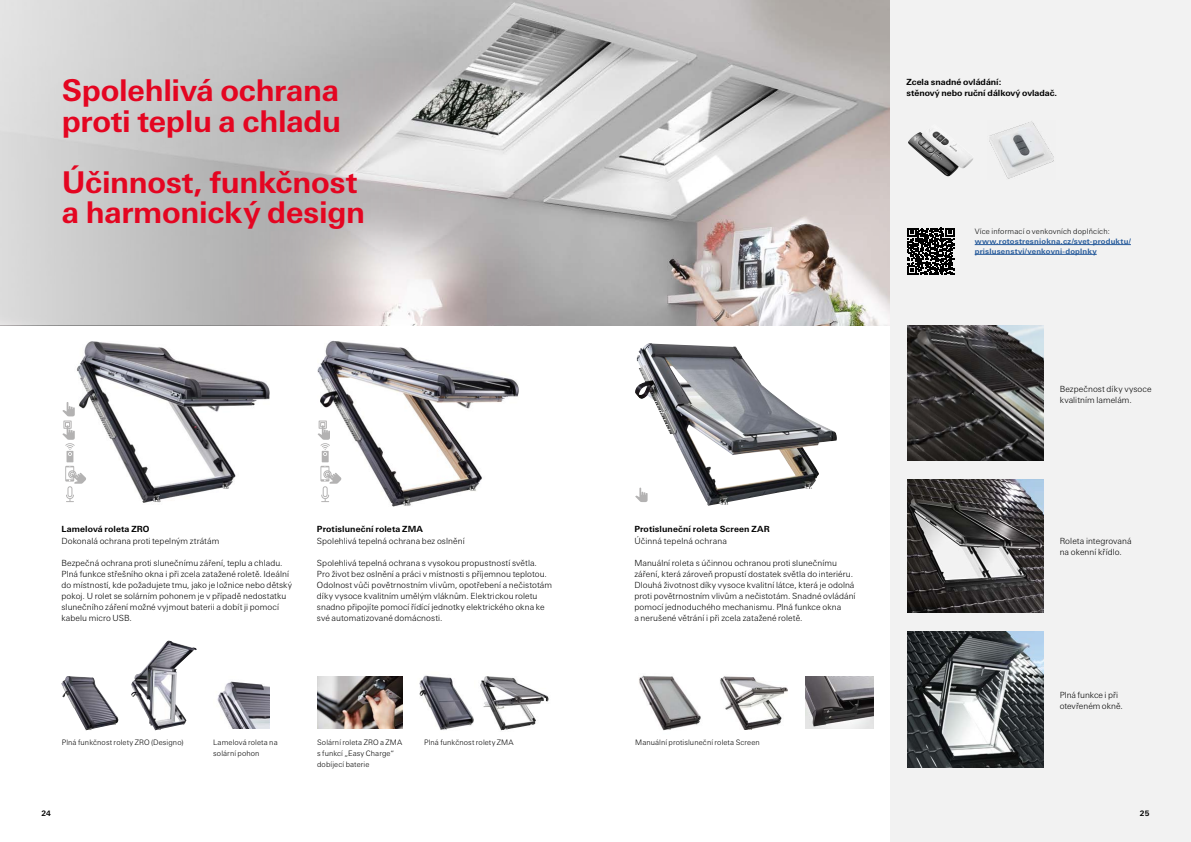
<style>
.page{position:relative;width:1191px;height:842px;background:#fff}
.page>*{position:absolute;margin:0;border:0;box-sizing:border-box;transform-origin:0 0}
.t1{font:700 30px/30.4px "Univers Next W1 G";letter-spacing:-.01em;color:#e40521}
.t2{font:300 8.5px/11px "Univers Next W1 G";letter-spacing:.01em;color:#000}
.t3{font:700 8.5px/11px "Univers Next W1 G";letter-spacing:.01em;color:#000}
.t4{font:300 7.5px/11px "Univers Next W1 G";letter-spacing:.015em;color:#000}
.t5{font:700 7.5px/9.8px "Univers Next W1 G";letter-spacing:.025em;color:#275b9b}
.t6{font:700 7.5px "Univers Next W1 G";color:#000}
</style>
<div class="page">
<img style="left:317px;top:340px;width:201px;height:166px">
<img style="left:76px;top:342px;width:193px;height:161px">
<img style="left:131px;top:640px;width:51px;height:90px">
<img style="left:61px;top:676px;width:57px;height:54px">
<img style="left:531px;top:0;width:359px;height:325px">
<svg style="left:0;top:0;width:531px;height:325px;background:#c4c3c3"></svg>
<div style="left:890px;top:0;width:301px;height:842px;background:#f2f2f2"></div>
<img style="left:419px;top:675px;width:55px;height:55px">
<img style="left:480px;top:676px;width:69px;height:55px">
<img style="left:317px;top:676px;width:86px;height:53px">
<div style="left:319px;top:421px;width:8px;height:8px;border:1px solid #b3b2b2"></div>
<svg style="left:317px;top:422px;width:25px;height:80px"></svg>
<svg style="left:62px;top:402px;width:25px;height:100px"></svg>
<img style="left:720px;top:676px;width:68px;height:53px">
<img style="left:639px;top:675px;width:62px;height:56px">
<img style="left:805px;top:676px;width:68px;height:53px">
<img style="left:908px;top:129px;width:65px;height:47px">
<img style="left:989px;top:121px;width:65px;height:58px">
<hr style="left:974px;top:244px;width:156px;height:1px;background:#275b9b">
<hr style="left:974px;top:254px;width:122px;height:1px;background:#275b9b">
<svg style="left:907px;top:228px;width:47px;height:47px"></svg>
<img style="left:907px;top:480px;width:136px;height:133px">
<img style="left:907px;top:325px;width:136px;height:136px">
<img style="left:907px;top:632px;width:136px;height:135px">
<img style="left:635px;top:343px;width:202px;height:163px">
<img style="left:217px;top:681px;width:52px;height:48px">
<h1 class="t1" style="left:62px;top:75px;width:281px">Spolehlivá ochrana proti teplu a chladu</h1>
<h1 class="t1" style="left:62px;top:167px;width:305px">Účinnost, funkčnost a harmonický design</h1>
<p class="t3" style="left:61px;top:524px;width:90px">Lamelová roleta ZRO</p>
<p class="t2" style="left:61px;top:535px;width:159px">Dokonalá ochrana proti tepelným ztrátám</p>
<p class="t2" style="left:61px;top:557px;width:232px">Bezpečná ochrana proti slunečnímu záření, teplu a chladu.<br>Plná funkce střešního okna i při zcela zatažené roletě. Ideální do místností, kde požadujete tmu, jako je ložnice nebo dětský pokoj. U rolet se solárním pohonem je v případě nedostatku slunečního záření možné vyjmout baterii a dobít ji pomocí kabelu micro USB.</p>
<p class="t3" style="left:317px;top:524px;width:107px">Protisluneční roleta ZMA</p>
<p class="t2" style="left:317px;top:535px;width:149px">Spolehlivá tepelná ochrana bez oslnění</p>
<p class="t2" style="left:317px;top:557px;width:237px">Spolehlivá tepelná ochrana s vysokou propustností světla.<br>Pro život bez oslnění a práci v místnosti s příjemnou teplotou.<br>Odolnost vůči povětrnostním vlivům, opotřebení a nečistotám díky vysoce kvalitním umělým vláknům. Elektrickou roletu snadno připojíte pomocí řídící jednotky elektrického okna ke své automatizované domácnosti.</p>
<p class="t4" style="left:62px;top:737px;width:123px">Plná funkčnost rolety ZRO (Designo)</p>
<p class="t4" style="left:213px;top:737px;width:66px">Lamelová roleta na solární pohon</p>
<p class="t4" style="left:317px;top:737px;width:87px">Solární roleta ZRO a ZMA</p>
<p class="t4" style="left:424px;top:737px;width:91px">Plná funkčnost rolety ZMA</p>
<p class="t4" style="left:317px;top:748px;width:78px">s funkcí „Easy Charge“ dobíjecí baterie</p>
<p class="t6" style="left:42px;top:809px;width:11px">24</p>
<p class="t3" style="left:906px;top:76px;width:152px">Zcela snadné ovládání:<br>stěnový nebo ruční dálkový ovladač.</p>
<p class="t3" style="left:634px;top:524px;width:137px">Protisluneční roleta Screen ZAR</p>
<p class="t2" style="left:634px;top:535px;width:94px">Účinná tepelná ochrana</p>
<p class="t2" style="left:634px;top:557px;width:223px">Manuální roleta s účinnou ochranou proti slunečnímu záření, která zároveň propustí dostatek světla do interiéru.<br>Dlouhá životnost díky vysoce kvalitní látce, která je odolná proti povětrnostním vlivům a nečistotám. Snadné ovládání pomocí jednoduchého mechanismu. Plná funkce okna<br>a nerušené větrání i při zcela zatažené roletě.</p>
<p class="t4" style="left:635px;top:737px;width:126px">Manuální protisluneční roleta Screen</p>
<p class="t4" style="left:974px;top:226px;width:136px">Více informací o venkovních doplňcích:</p>
<p class="t5" style="left:974px;top:236px;width:158px">www.rotostresniokna.cz/svet-produktu/ prislusenstvi/venkovni-doplnky</p>
<p class="t2" style="left:1059px;top:383px;width:93px">Bezpečnost díky vysoce kvalitním lamelám.</p>
<p class="t2" style="left:1059px;top:535px;width:73px">Roleta integrovaná na okenní křídlo.</p>
<p class="t2" style="left:1059px;top:690px;width:65px">Plná funkce i při otevřeném okně.</p>
<p class="t6" style="left:1140px;top:809px;width:11px">25</p>
</div>
